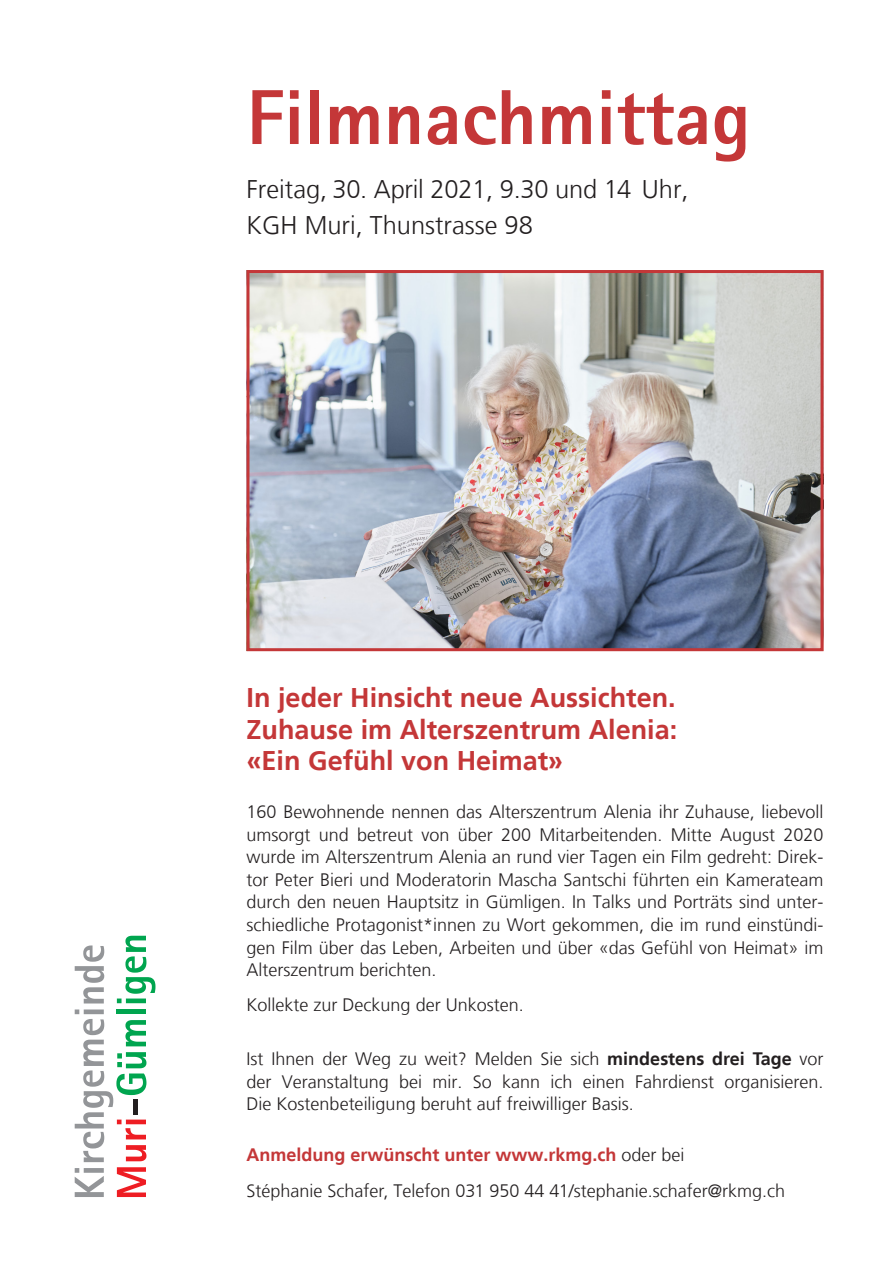
<style>
.page{position:relative;width:893px;height:1263px;background:#fff}
.page>*{position:absolute;margin:0;border:0;box-sizing:border-box;transform-origin:0 0}
.t1{font:800 78px "Agfa Rotis Sans Serif";color:#c43738}
.t2{font:700 27px/31.5px "Frutiger";color:#c43738;text-align:justify}
.t3{font:300 25.5px/36px "Frutiger";color:#231f20}
.t4{font:300 18px/22.5px "Frutiger";color:#231f20;text-align:justify}
.s1{font-weight:700}
.s2{font-weight:700;color:#c43738}
</style>
<div class="page">
<img style="left:250px;top:274px;width:569px;height:373px">
<div style="left:246px;top:270px;width:577px;height:381px;border:3px solid #c43738"></div>
<svg style="left:75px;top:945px;width:29px;height:58px"></svg>
<svg style="left:75px;top:1009px;width:71px;height:188px"></svg>
<div style="left:117px;top:1009px;width:29px;height:5px;background:#00a54f"></div>
<svg style="left:117px;top:936px;width:38px;height:67px"></svg>
<h1 class="t1" style="left:247px;top:68px;width:505px">Filmnachmittag</h1>
<h3 class="t3" style="left:247px;top:172px;width:444px">Freitag, 30. April 2021, 9.30 und 14 Uhr,<br>KGH Muri, Thunstrasse 98</h3>
<h2 class="t2" style="left:247px;top:682px;width:432px">In jeder Hinsicht neue Aussichten.<br>Zuhause im Alterszentrum Alenia: «Ein Gefühl von Heimat»</h2>
<p class="t4" style="left:247px;top:801px;width:578px">160 Bewohnende nennen das Alterszentrum Alenia ihr Zuhause, liebevoll umsorgt und betreut von über 200 Mitarbeitenden. Mitte August 2020 wurde im Alterszentrum Alenia an rund vier Tagen ein Film gedreht: Direk&shy;tor Peter Bieri und Moderatorin Mascha Santschi führten ein Kamerateam durch den neuen Hauptsitz in Gümligen. In Talks und Porträts sind unter&shy;schiedliche Protagonist*innen zu Wort gekommen, die im rund einstündi&shy;gen Film über das Leben, Arbeiten und über «das Gefühl von Heimat» im Alterszentrum berichten.</p>
<p class="t4" style="left:247px;top:994px;width:279px">Kollekte zur Deckung der Unkosten.</p>
<p class="t4" style="left:247px;top:1048px;width:578px">Ist Ihnen der Weg zu weit? Melden Sie sich <span class="s1">mindestens drei Tage</span> vor der Veranstaltung bei mir. So kann ich einen Fahrdienst organisieren.<br>Die Kostenbeteiligung beruht auf freiwilliger Basis.</p>
<p class="t4" style="left:246px;top:1138px;width:540px;line-height:35.2px"><span class="s2">Anmeldung erwünscht unter www.rkmg.ch</span> oder bei<br>Stéphanie Schafer, Telefon 031 950 44 41/stephanie.schafer@rkmg.ch</p>
</div>
